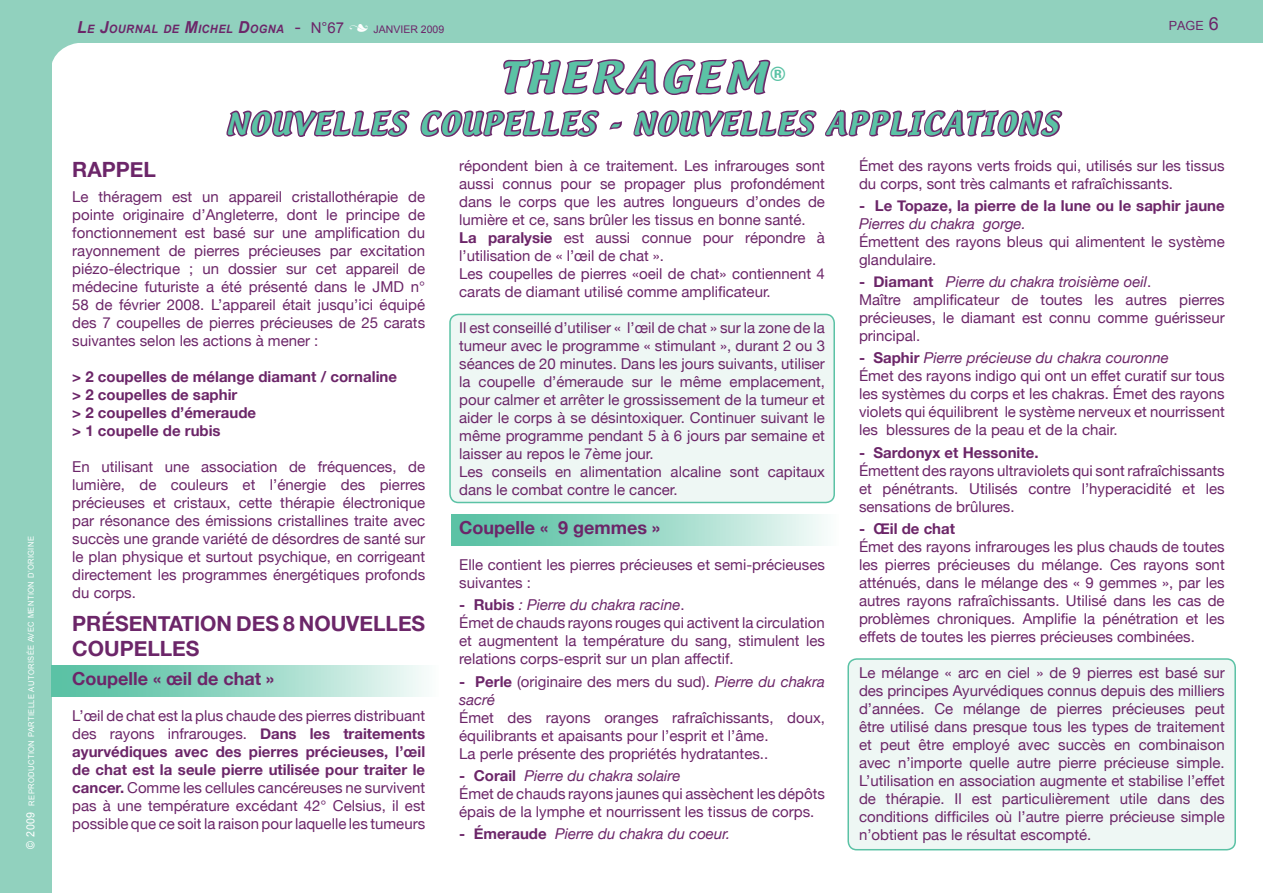
<style>
.page{position:relative;width:1263px;height:893px;background:#fff}
.page>*{position:absolute;margin:0;border:0;box-sizing:border-box;transform-origin:0 0}
.t1{font:37.5px "Textile";letter-spacing:.11em;color:#5bc2a5;scale:1.17 1}
.t2{font:27px "Textile";letter-spacing:.08em;color:#5bc2a5;scale:1.05 1}
.t3{font:700 21px/25.2px "Helvetica Neue";color:#6c2669}
.t4{font:700 18px "Helvetica Neue";color:#6c2669}
.t5{font:15px/18px "Helvetica Neue";color:#6c2669}
.t6{font:700 15px/18px "Helvetica Neue";color:#6c2669}
.t7{font:italic 15px "Helvetica Neue";color:#6c2669}
.t8{font:12.6px "Arial";color:#6c2669}
.t9{font:italic 700 11.55px "Arial";letter-spacing:.045em;color:#6c2669;scale:.95 1}
.t10{font:8.1px "Arial";letter-spacing:.045em;color:#fff;scale:.94 1}
.s1{font-size:11.25px}
.s2{font-size:16.5px}
.s3{font-weight:400;font-style:normal;font-size:18px}
.s4{font-weight:400;font-style:normal;font-size:15px}
.s5{font-family:"Type Embellishments One Let Plain";font-weight:400;font-style:normal;font-size:15px;color:#fff}
.s6{font-weight:400;font-style:normal;font-size:10.5px}
.s7{font-size:18px}
.s8{font-weight:700}
.s9{font-style:italic}
.s10{font-weight:700;font-style:normal}
</style>
<div class="page">
<div style="left:51px;top:35px;width:37px;height:32px;background:#91d1be"></div>
<div style="left:51px;top:43px;width:65px;height:54px;background:#fff;border-radius:50%"></div>
<div style="left:0;top:0;width:51px;height:893px;background:#91d1be"></div>
<div style="left:31px;top:0;width:1232px;height:43px;background:#91d1be"></div>
<div style="left:51px;top:665px;width:388px;height:31px;background:linear-gradient(to right,#4abb9b,#f0f9f7)"></div>
<div style="left:451px;top:514px;width:387px;height:32px;background:linear-gradient(to right,#4abb9b,#f0f9f7)"></div>
<div style="left:848px;top:659px;width:387px;height:191px;background:#eef7f4;border-radius:9px"></div>
<div style="left:847px;top:658px;width:389px;height:192px;border:2px solid #5bc2a5;border-radius:9px"></div>
<div style="left:450px;top:314px;width:384px;height:188px;background:#eef7f4;border-radius:9px"></div>
<div style="left:449px;top:314px;width:386px;height:189px;border:2px solid #5bc2a5;border-radius:9px"></div>
<svg style="left:503px;top:58px;width:268px;height:37px"></svg>
<svg style="left:226px;top:110px;width:184px;height:27px"></svg>
<svg style="left:420px;top:110px;width:180px;height:27px"></svg>
<svg style="left:609px;top:121px;width:13px;height:9px"></svg>
<svg style="left:633px;top:109px;width:430px;height:28px"></svg>
<p class="t10" style="left:26px;top:849px;width:334px;rotate:-90deg"><span class="s1">© 2009</span> REPRODUCTION PARTIELLE AUTORISÉE AVEC MENTION D’ORIGINE</p>
<p class="t9" style="left:77px;top:21px;width:388px"><span class="s2">L</span>E <span class="s2">J</span>OURNAL DE <span class="s2">M</span>ICHEL <span class="s2">D</span>OGNA <span class="s3">-</span> <span class="s4">N°67</span> <span class="s5">n</span> <span class="s6">JANVIER 2009</span></p>
<p class="t8" style="left:1169px;top:17px;width:52px">page <span class="s7">6</span></p>
<h1 class="t1" style="left:499px;top:51px;width:246px">THERAGEM<sup>®</sup></h1>
<h2 class="t2" style="left:226px;top:105px;width:794px">NOUVELLES COUPELLES - NOUVELLES APPLICATIONS</h2>
<h3 class="t3" style="left:72px;top:156px;width:85px">RAPPEL</h3>
<p class="t5" style="left:72px;top:188px;width:354px;text-align:justify">Le théragem est un appareil cristallothérapie de pointe originaire d’Angleterre, dont le principe de fonctionnement est basé sur une amplification du rayonnement de pierres précieuses par excitation piézo-électrique ; un dossier sur cet appareil de médecine futuriste a été présenté dans le JMD n° 58 de février 2008. L’appareil était jusqu’ici équipé des 7 coupelles de pierres précieuses de 25 carats suivantes selon les actions à mener :</p>
<p class="t6" style="left:72px;top:368px;width:326px">&gt; 2 coupelles de mélange diamant / cornaline &gt; 2 coupelles de saphir<br>&gt; 2 coupelles d’émeraude<br>&gt; 1 coupelle de rubis</p>
<p class="t5" style="left:72px;top:458px;width:354px;text-align:justify">En utilisant une association de fréquences, de lumière, de couleurs et l’énergie des pierres précieuses et cristaux, cette thérapie électronique par résonance des émissions cristallines traite avec succès une grande variété de désordres de santé sur le plan physique et surtout psychique, en corrigeant directement les programmes énergétiques profonds du corps.</p>
<h3 class="t3" style="left:72px;top:610px;width:354px">PRÉSENTATION DES 8 NOUVELLES<br>COUPELLES</h3>
<p class="t4" style="left:72px;top:668px;width:203px">Coupelle « œil de chat »</p>
<p class="t5" style="left:72px;top:707px;width:354px;text-align:justify">L’œil de chat est la plus chaude des pierres distribuant des rayons infrarouges. <span class="s8">Dans les traitements ayurvédiques avec des pierres précieuses, l’œil de chat est la seule pierre utilisée pour traiter le cancer.</span> Comme les cellules cancéreuses ne survivent pas à une température excédant 42° Celsius, il est possible que ce soit la raison pour laquelle les tumeurs</p>
<p class="t5" style="left:859px;top:156px;width:367px">Émet des rayons verts froids qui, utilisés sur les tissus du corps, sont très calmants et rafraîchissants.</p>
<p class="t6" style="left:859px;top:196px;width:367px">- Le Topaze, la pierre de la lune ou le saphir jaune</p>
<p class="t7" style="left:859px;top:214px;width:168px">Pierres du chakra gorge.</p>
<p class="t5" style="left:859px;top:232px;width:367px">Émettent des rayons bleus qui alimentent le système glandulaire.</p>
<p class="t5" style="left:859px;top:272px;width:367px"><span class="s8">- Diamant</span> <span class="s9">Pierre du chakra troisième oeil</span>.<br>Maître amplificateur de toutes les autres pierres précieuses, le diamant est connu comme guérisseur principal.</p>
<p class="t5" style="left:859px;top:349px;width:367px"><span class="s8">- Saphir</span> <span class="s9">Pierre précieuse du chakra couronne<br></span>Émet des rayons indigo qui ont un effet curatif sur tous les systèmes du corps et les chakras. Émet des rayons violets qui équilibrent le système nerveux et nourrissent les blessures de la peau et de la chair.</p>
<p class="t6" style="left:859px;top:443px;width:181px">- Sardonyx et Hessonite.</p>
<p class="t5" style="left:859px;top:461px;width:367px;text-align:justify">Émettent des rayons ultraviolets qui sont rafraîchissants et pénétrants. Utilisés contre l’hyperacidité et les sensations de brûlures.</p>
<p class="t6" style="left:859px;top:519px;width:98px">- Œil de chat</p>
<p class="t5" style="left:859px;top:537px;width:367px;text-align:justify">Émet des rayons infrarouges les plus chauds de toutes les pierres précieuses du mélange. Ces rayons sont atténués, dans le mélange des « 9 gemmes », par les autres rayons rafraîchissants. Utilisé dans les cas de problèmes chroniques. Amplifie la pénétration et les effets de toutes les pierres précieuses combinées.</p>
<p class="t5" style="left:859px;top:663px;width:367px;text-align:justify">Le mélange « arc en ciel » de 9 pierres est basé sur des principes Ayurvédiques connus depuis des milliers d’années. Ce mélange de pierres précieuses peut être utilisé dans presque tous les types de traitement et peut être employé avec succès en combinaison avec n’importe quelle autre pierre précieuse simple.<br>L’utilisation en association augmente et stabilise l’effet de thérapie. Il est particulièrement utile dans des conditions difficiles où l’autre pierre précieuse simple n’obtient pas le résultat escompté.</p>
<p class="t5" style="left:459px;top:156px;width:367px">répondent bien à ce traitement. Les infrarouges sont aussi connus pour se propager plus profondément dans le corps que les autres longueurs d’ondes de lumière et ce, sans brûler les tissus en bonne santé.<br><span class="s8">La paralysie</span> est aussi connue pour répondre à l’utilisation de « l’œil de chat ».<br>Les coupelles de pierres «oeil de chat» contiennent 4 carats de diamant utilisé comme amplificateur.</p>
<p class="t5" style="left:459px;top:318px;width:367px">Il est conseillé d’utiliser « l’œil de chat » sur la zone de la tumeur avec le programme « stimulant », durant 2 ou 3 séances de 20 minutes. Dans les jours suivants, utiliser la coupelle d’émeraude sur le même emplacement, pour calmer et arrêter le grossissement de la tumeur et aider le corps à se désintoxiquer. Continuer suivant le même programme pendant 5 à 6 jours par semaine et laisser au repos le 7ème jour.<br>Les conseils en alimentation alcaline sont capitaux dans le combat contre le cancer.</p>
<p class="t4" style="left:459px;top:517px;width:202px">Coupelle « 9 gemmes »</p>
<p class="t5" style="left:459px;top:556px;width:367px">Elle contient les pierres précieuses et semi-précieuses suivantes :</p>
<p class="t5" style="left:459px;top:596px;width:367px"><span class="s8">- Rubis</span> <span class="s9">: Pierre du chakra racine</span>.<br>Émet de chauds rayons rouges qui activent la circulation et augmentent la température du sang, stimulent les relations corps-esprit sur un plan affectif.</p>
<p class="t5" style="left:459px;top:672px;width:367px"><span class="s8">- Perle</span> (originaire des mers du sud). <span class="s9">Pierre du chakra sacré</span></p>
<p class="t5" style="left:459px;top:708px;width:367px">Émet des rayons oranges rafraîchissants, doux, équilibrants et apaisants pour l’esprit et l’âme.<br>La perle présente des propriétés hydratantes..</p>
<p class="t5" style="left:459px;top:766px;width:367px"><span class="s8">- Corail</span> <span class="s9">Pierre du chakra solaire<br></span>Émet de chauds rayons jaunes qui assèchent les dépôts épais de la lymphe et nourrissent les tissus de corps.</p>
<p class="t7" style="left:459px;top:825px;width:272px"><span class="s10">- Émeraude</span> Pierre du chakra du coeur.</p>
</div>
